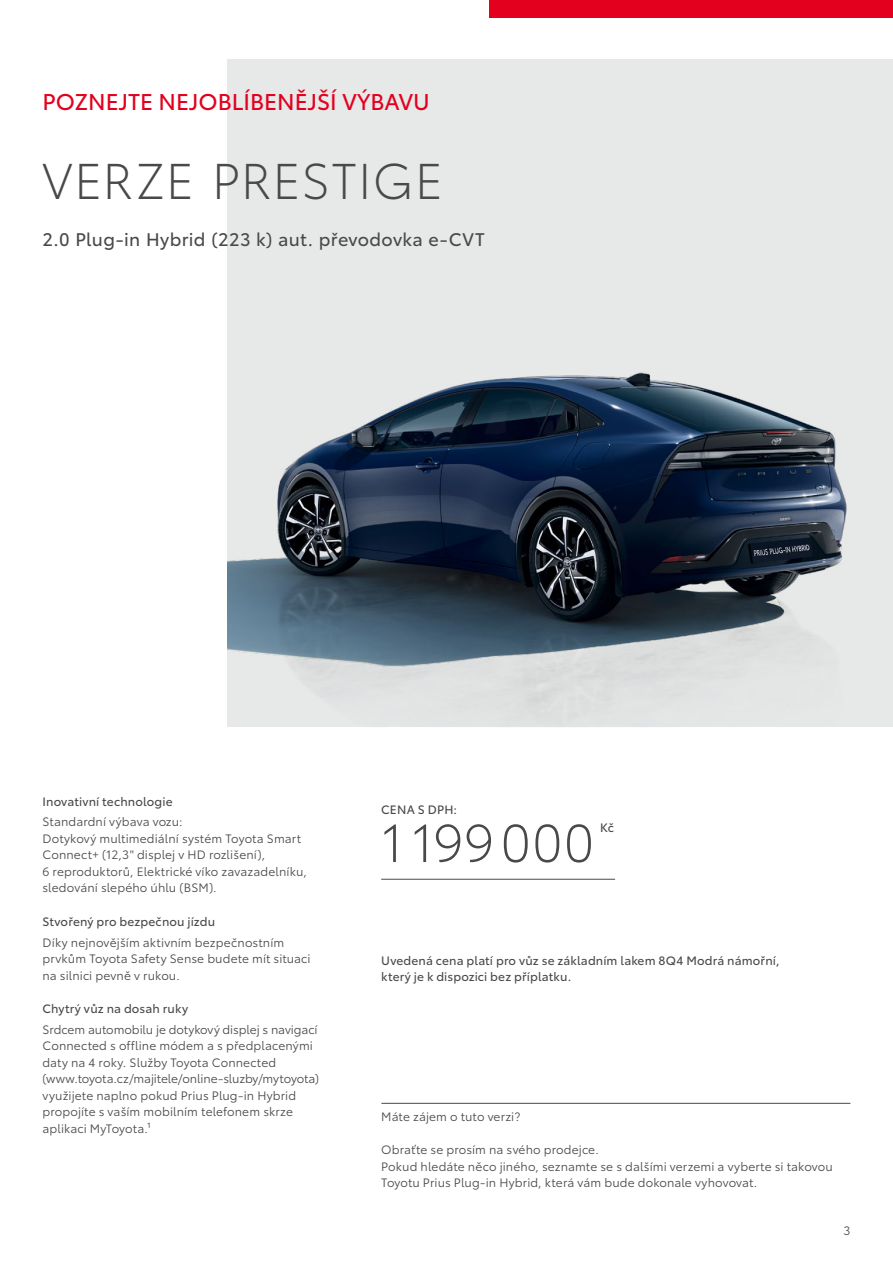
<style>
.page{position:relative;width:893px;height:1263px;background:#fff}
.page>*{position:absolute;margin:0;border:0;box-sizing:border-box;transform-origin:0 0}
.t1{font:300 52.5px "Toyota Type";letter-spacing:.025em;color:#494948}
.t2{font:300 49.5px "Toyota Type";letter-spacing:.02em;color:#494948}
.t3{font:22.5px "Toyota Type";color:#e3001f}
.t4{font:18px "Toyota Type";letter-spacing:.02em;color:#494948}
.t5{font:12px/16.5px "Toyota Type";letter-spacing:.01em;color:#494948}
.t6{font:12px/16.5px "Toyota Type";letter-spacing:.015em;color:#494948}
</style>
<div class="page">
<div style="left:227px;top:60px;width:666px;height:667px;background:#e7e8e8"></div>
<img style="left:227px;top:372px;width:620px;height:347px">
<div style="left:489px;top:0;width:404px;height:17px;background:#e3001f"></div>
<hr style="left:381px;top:1103px;width:469px;height:1px;background:#494948">
<hr style="left:381px;top:879px;width:234px;height:1px;background:#494948">
<h3 class="t3" style="left:43px;top:86px;width:389px">POZNEJTE NEJOBLÍBENĚJŠÍ VÝBAVU</h3>
<h2 class="t2" style="left:43px;top:145px;width:402px">VERZE PRESTIGE</h2>
<h3 class="t4" style="left:43px;top:226px;width:444px">2.0 Plug-in Hybrid (223 k) aut. převodovka e-CVT</h3>
<p class="t6" style="left:43px;top:792px;width:132px">Inovativní technologie</p>
<p class="t5" style="left:43px;top:813px;width:266px">Standardní výbava vozu:<br>Dotykový multimediální systém Toyota Smart Connect+ (12,3" displej v HD rozlišení),<br>6 reproduktorů, Elektrické víko zavazadelníku, sledování slepého úhlu (BSM).</p>
<p class="t6" style="left:43px;top:912px;width:174px">Stvořený pro bezpečnou jízdu</p>
<p class="t5" style="left:43px;top:933px;width:270px">Díky nejnovějším aktivním bezpečnostním prvkům Toyota Safety Sense budete mít situaci na silnici pevně v rukou.</p>
<p class="t6" style="left:43px;top:999px;width:147px">Chytrý vůz na dosah ruky</p>
<p class="t5" style="left:43px;top:1020px;width:278px">Srdcem automobilu je dotykový displej s navigací Connected s offline módem a s předplacenými daty na 4 roky. Služby Toyota Connected (www.toyota.cz/majitele/online-sluzby/mytoyota) využijete naplno pokud Prius Plug-in Hybrid propojíte s vaším mobilním telefonem skrze aplikaci MyToyota.¹</p>
<p class="t6" style="left:381px;top:800px;width:77px">CENA S DPH:</p>
<h1 class="t1" style="left:381px;top:805px;width:214px">1199000</h1>
<p class="t6" style="left:600px;top:818px;width:15px">Kč</p>
<p class="t6" style="left:381px;top:951px;width:400px">Uvedená cena platí pro vůz se základním lakem 8Q4 Modrá námořní, který je k dispozici bez příplatku.</p>
<p class="t5" style="left:381px;top:1108px;width:141px">Máte zájem o tuto verzi?</p>
<p class="t5" style="left:381px;top:1141px;width:453px">Obraťte se prosím na svého prodejce.<br>Pokud hledáte něco jiného, seznamte se s dalšími verzemi a vyberte si takovou<br>Toyotu Prius Plug-in Hybrid, která vám bude dokonale vyhovovat.</p>
<p class="t5" style="left:844px;top:1221px;width:8px">3</p>
</div>
